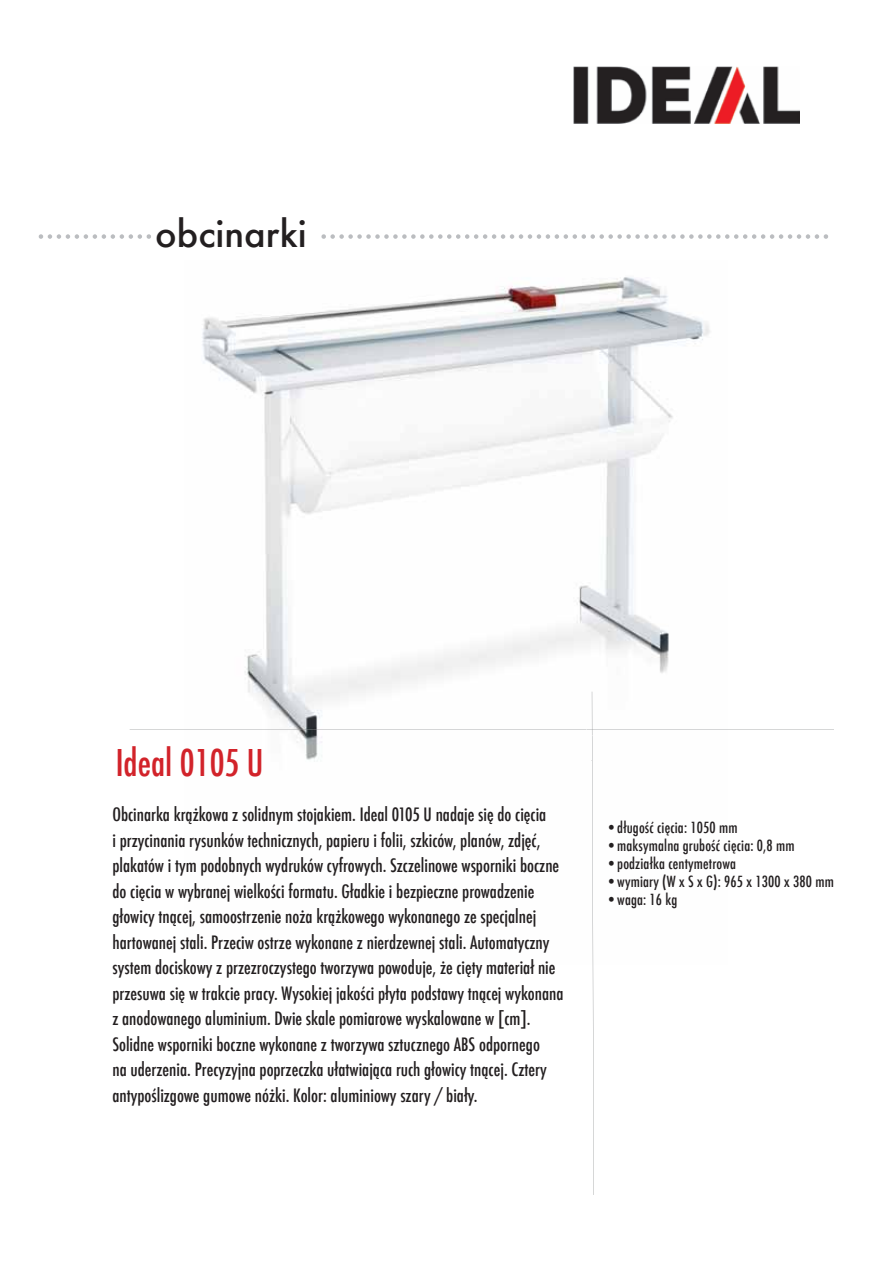
<style>
.page{position:relative;width:893px;height:1263px;background:#fff}
.page>*{position:absolute;margin:0;border:0;box-sizing:border-box;transform-origin:0 0}
.t1{font:500 condensed 36px "Futura";color:#d2232a}
.t2{font:500 36px "Futura";color:#231f20}
.t3{font:500 condensed 18px/25.5px "Futura";color:#231f20}
.t4{font:500 condensed 15px "Futura";letter-spacing:.01em;color:#231f20}
</style>
<div class="page">
<img style="left:202px;top:277px;width:508px;height:483px">
<hr style="left:587px;top:729px;width:247px;height:1px;background:#939597">
<hr style="left:130px;top:729px;width:456px;height:1px;background:#939597">
<svg style="left:591px;top:692px;width:3px;height:503px"></svg>
<svg style="left:321px;top:234px;width:507px;height:5px"></svg>
<svg style="left:39px;top:234px;width:112px;height:5px"></svg>
<img style="left:573px;top:67px;width:226px;height:57px">
<h1 class="t2" style="left:155px;top:209px;width:153px">obcinarki</h1>
<h1 class="t1" style="left:116px;top:740px;width:149px">Ideal 0105 U</h1>
<p class="t3" style="left:112px;top:802px;width:453px">Obcinarka krążkowa z solidnym stojakiem. Ideal 0105 U nadaje się do cięcia<br>i przycinania rysunków technicznych, papieru i folii, szkiców, planów, zdjęć, plakatów i tym podobnych wydruków cyfrowych. Szczelinowe wsporniki boczne do cięcia w wybranej wielkości formatu. Gładkie i bezpieczne prowadzenie głowicy tnącej, samoostrzenie noża krążkowego wykonanego ze specjalnej hartowanej stali. Przeciw ostrze wykonane z nierdzewnej stali. Automatyczny system dociskowy z przezroczystego tworzywa powoduje, że cięty materiał nie przesuwa się w trakcie pracy. Wysokiej jakości płyta podstawy tnącej wykonana z anodowanego aluminium. Dwie skale pomiarowe wyskalowane w [cm].<br>Solidne wsporniki boczne wykonane z tworzywa sztucznego ABS odpornego<br>na uderzenia. Precyzyjna poprzeczka ułatwiająca ruch głowicy tnącej. Cztery antypoślizgowe gumowe nóżki. Kolor: aluminiowy szary / biały.</p>
<p class="t4" style="left:606px;top:818px;width:133px">•długość cięcia: 1050 mm</p>
<p class="t4" style="left:606px;top:836px;width:190px">•maksymalna grubość cięcia: 0,8 mm</p>
<p class="t4" style="left:606px;top:854px;width:132px">•podziałka centymetrowa</p>
<p class="t4" style="left:606px;top:872px;width:230px">•wymiary (W x S x G): 965 x 1300 x 380 mm</p>
<p class="t4" style="left:606px;top:890px;width:73px">•waga: 16 kg</p>
</div>
